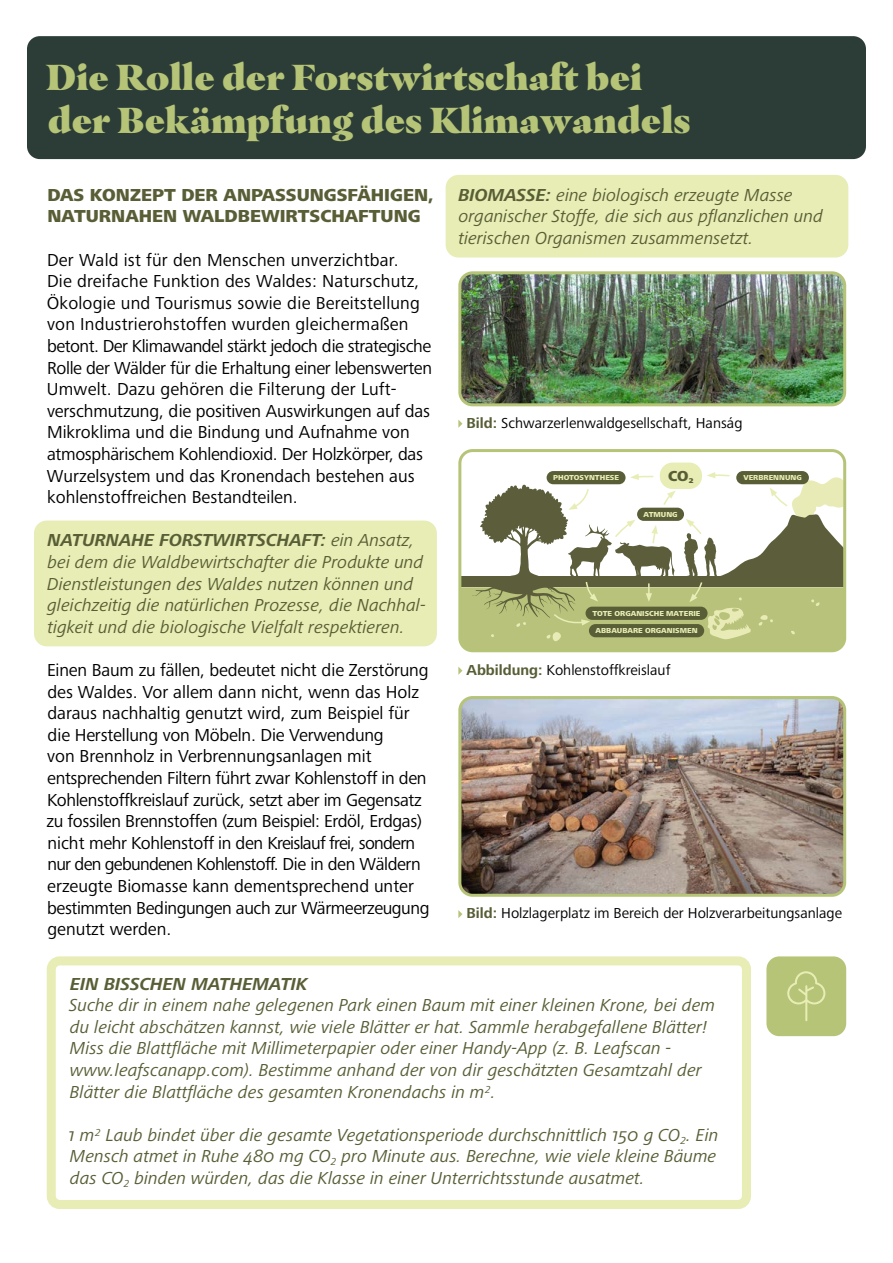
<style>
.page{position:relative;width:893px;height:1263px;background:#fff}
.page>*{position:absolute;margin:0;border:0;box-sizing:border-box;transform-origin:0 0}
.t1{font:900 36px/43.2px "Masqualero W04";color:#b6c477}
.t2{font:18px/21.6px "Frutiger Next Pro";letter-spacing:-.01em;color:#000}
.t3{font:italic 18px/21.6px "Frutiger Next Pro";color:#595e36}
.t4{font:800 18px/21.6px "Frutiger Next Pro";color:#595e36}
.t5{font:italic 700 18px "Frutiger Next Pro";color:#595e36}
.t6{font:15px "Frutiger Next Pro";color:#000}
.t7{font:800 15px "Frutiger Next Pro";color:#595e36}
.t8{font:800 7.5px "Frutiger Next Pro";color:#e8edb5}
.s1{font-weight:700}
.s2{font-weight:700;color:#595e36}
</style>
<div class="page">
<div style="left:47px;top:956px;width:704px;height:253px;border:9px solid #e8edb5;border-radius:8px"></div>
<div style="left:27px;top:36px;width:839px;height:123px;background:#2c3d37;border-radius:13px"></div>
<div style="left:34px;top:520px;width:403px;height:126px;background:#e8edb5;border-radius:13px"></div>
<img style="left:462px;top:700px;width:380px;height:193px">
<div style="left:458px;top:696px;width:388px;height:201px;border:3px solid #b6c477;border-radius:13px"></div>
<svg style="left:458px;top:910px;width:4px;height:8px"></svg>
<svg style="left:458px;top:667px;width:4px;height:8px"></svg>
<svg style="left:458px;top:420px;width:4px;height:8px"></svg>
<div style="left:766px;top:956px;width:80px;height:80px;background:#b6c477;border-radius:13px"></div>
<svg style="left:787px;top:971px;width:38px;height:50px"></svg>
<div style="left:660px;top:463px;width:42px;height:26px;background:#e8edb5;border-radius:13px"></div>
<div style="left:547px;top:471px;width:78px;height:13px;background:#60653f;border-radius:7px"></div>
<svg style="left:736px;top:471px;width:73px;height:13px"></svg>
<svg style="left:462px;top:472px;width:383px;height:179px"></svg>
<img style="left:462px;top:275px;width:383px;height:130px">
<div style="left:458px;top:271px;width:388px;height:135px;border:3px solid #b6c477;border-radius:13px"></div>
<div style="left:446px;top:175px;width:402px;height:82px;background:#e8edb5;border-radius:13px"></div>
<div style="left:458px;top:449px;width:388px;height:203px;border:3px solid #b6c477;border-radius:13px"></div>
<h1 class="t1" style="left:46px;top:55px;width:646px">Die Rolle der Forstwirtschaft bei der Bekämpfung des Klimawandels</h1>
<p class="t4" style="left:47px;top:184px;width:388px">DAS KONZEPT DER ANPASSUNGSFÄHIGEN,<br>NATURNAHEN WALDBEWIRTSCHAFTUNG</p>
<p class="t2" style="left:47px;top:249px;width:387px">Der Wald ist für den Menschen unverzichtbar.<br>Die dreifache Funktion des Waldes: Naturschutz, Ökologie und Tourismus sowie die Bereitstellung von Industrierohstoffen wurden gleichermaßen betont. Der Klimawandel stärkt jedoch die strategische Rolle der Wälder für die Erhaltung einer lebenswerten Umwelt. Dazu gehören die Filterung der Luft&shy;verschmutzung, die positiven Auswirkungen auf das Mikroklima und die Bindung und Aufnahme von atmosphärischem Kohlendioxid. Der Holzkörper, das Wurzelsystem und das Kronendach bestehen aus kohlenstoffreichen Bestandteilen.</p>
<p class="t3" style="left:47px;top:530px;width:380px"><span class="s1">NATURNAHE FORSTWIRTSCHAFT:</span> ein Ansatz, bei dem die Waldbewirtschafter die Produkte und Dienstleistungen des Waldes nutzen können und gleichzeitig die natürlichen Prozesse, die Nachhal&shy;tigkeit und die biologische Vielfalt respektieren.</p>
<p class="t2" style="left:47px;top:659px;width:384px">Einen Baum zu fällen, bedeutet nicht die Zerstörung des Waldes. Vor allem dann nicht, wenn das Holz daraus nachhaltig genutzt wird, zum Beispiel für die Herstellung von Möbeln. Die Verwendung<br>von Brennholz in Verbrennungsanlagen mit entsprechenden Filtern führt zwar Kohlenstoff in den Kohlenstoffkreislauf zurück, setzt aber im Gegensatz zu fossilen Brennstoffen (zum Beispiel: Erdöl, Erdgas) nicht mehr Kohlenstoff in den Kreislauf frei, sondern nur den gebundenen Kohlenstoff. Die in den Wäldern erzeugte Biomasse kann dementsprechend unter bestimmten Bedingungen auch zur Wärmeerzeugung genutzt werden.</p>
<p class="t3" style="left:458px;top:184px;width:366px"><span class="s1">BIOMASSE:</span> eine biologisch erzeugte Masse organischer Stoffe, die sich aus pflanzlichen und tierischen Organismen zusammensetzt.</p>
<p class="t6" style="left:466px;top:414px;width:277px"><span class="s2">Bild:</span> Schwarzerlenwaldgesellschaft, Hanság</p>
<p class="t7" style="left:668px;top:467px;width:27px">CO<sub>2</sub></p>
<p class="t8" style="left:553px;top:473px;width:67px">PHOTOSYNTHESE</p>
<p class="t8" style="left:743px;top:473px;width:60px">VERBRENNUNG</p>
<p class="t8" style="left:643px;top:510px;width:36px">ATMUNG</p>
<p class="t8" style="left:593px;top:609px;width:109px">TOTE ORGANISCHE MATERIE</p>
<p class="t8" style="left:596px;top:626px;width:103px">ABBAUBARE ORGANISMEN</p>
<p class="t6" style="left:466px;top:661px;width:205px"><span class="s2">Abbildung:</span> Kohlenstoffkreislauf</p>
<p class="t6" style="left:466px;top:905px;width:377px"><span class="s2">Bild:</span> Holzlagerplatz im Bereich der Holzverarbeitungsanlage</p>
<p class="t5" style="left:70px;top:973px;width:239px">EIN BISSCHEN MATHEMATIK</p>
<p class="t3" style="left:69px;top:994px;width:647px">Suche dir in einem nahe gelegenen Park einen Baum mit einer kleinen Krone, bei dem du leicht abschätzen kannst, wie viele Blätter er hat. Sammle herabgefallene Blätter!<br>Miss die Blattfläche mit Millimeterpapier oder einer Handy-App (z. B. Leafscan - www.leafscanapp.com). Bestimme anhand der von dir geschätzten Gesamtzahl der Blätter die Blattfläche des gesamten Kronendachs in m<sup>2</sup>.</p>
<p class="t3" style="left:69px;top:1124px;width:651px;text-align:justify">1 m<sup>2</sup> Laub bindet über die gesamte Vegetationsperiode durchschnittlich 150 g CO<sub>2</sub>. Ein Mensch atmet in Ruhe 480 mg CO<sub>2</sub> pro Minute aus. Berechne, wie viele kleine Bäume das CO<sub>2</sub> binden würden, das die Klasse in einer Unterrichtsstunde ausatmet.</p>
</div>
